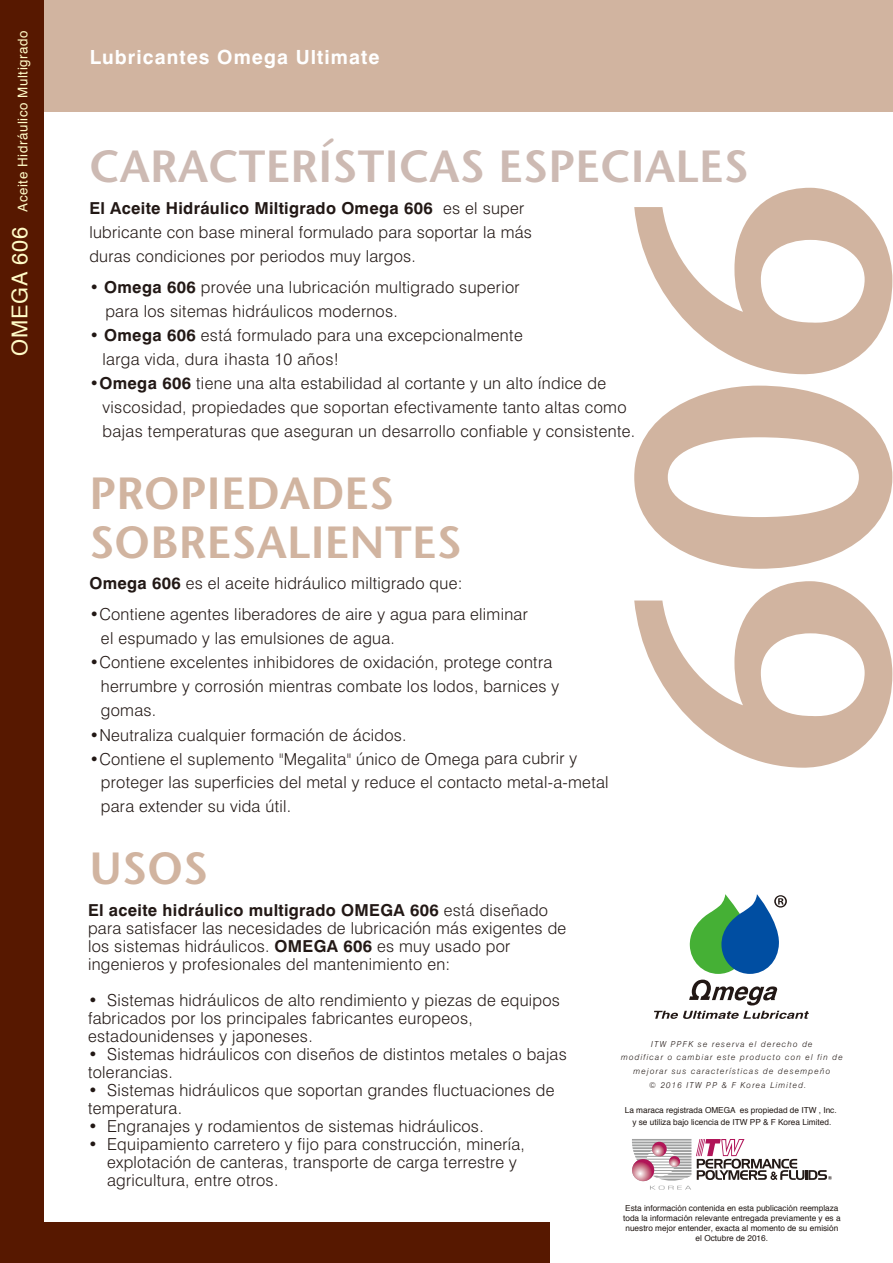
<style>
.page{position:relative;width:893px;height:1263px;background:#fff}
.page>*{position:absolute;margin:0;border:0;box-sizing:border-box;transform-origin:0 0}
.t1{font:600 356.4px "Stone Sans";color:#d1b4a0}
.t2{font:600 45px/48px "Stone Sans";letter-spacing:.005em;color:#d1b4a0}
.t3{font:600 45px "Stone Sans";letter-spacing:.005em;color:#cdbab3}
.t4{font:700 19.5px "Swiss 721 BT";letter-spacing:.055em;color:#fff}
.t5{font:300 16.5px/24px "Swiss 721 BT";letter-spacing:.015em;color:#221815}
.t6{font:13.35px "Helvetica";letter-spacing:.045em;color:#fffbc7}
.t7{font:8.25px/9.9px "Helvetica";color:#201713;text-align:center}
.t8{font:italic 300 8.25px/13.6px "Swiss 721 BT";letter-spacing:.145em;color:#201713;text-align:center}
.t9{font:italic 300 8.25px "Swiss 721 BT";letter-spacing:.145em;color:#221815}
.s1{font-size:21.9px}
.s2{font-weight:700}
.s3{color:#221815}
.s4{color:#201714}
</style>
<div class="page">
<div style="left:0;top:0;width:892px;height:111px;background:#d1b4a0"></div>
<div style="left:0;top:1222px;width:549px;height:41px;background:#571800"></div>
<div style="left:0;top:0;width:44px;height:1257px;background:#571800"></div>
<svg style="left:632px;top:1139px;width:199px;height:51px"></svg>
<svg style="left:654px;top:980px;width:155px;height:39px"></svg>
<svg style="left:689px;top:894px;width:97px;height:80px"></svg>
<p class="t6" style="left:13px;top:356px;width:327px;rotate:-90deg"><span class="s1">OMEGA 606</span> Aceite Hidráulico Multigrado</p>
<p class="t4" style="left:90px;top:46px;width:291px">Lubricantes Omega Ultimate</p>
<h2 class="t3" style="left:89px;top:139px;width:661px">CARACTERÍSTICAS ESPECIALES</h2>
<p class="t5" style="left:89px;top:196px;width:444px"><span class="s2">El Aceite Hidráulico Miltigrado Omega 606</span> es el super lubricante con base mineral formulado para soportar la más duras condiciones por periodos muy largos.</p>
<p class="t5" style="left:105px;top:275px;width:416px;text-indent:-16px">• <span class="s2">Omega 606</span> provée una lubricación multigrado superior para los sitemas hidráulicos modernos.</p>
<p class="t5" style="left:103px;top:323px;width:421px;text-indent:-13px">• <span class="s2">Omega 606</span> está formulado para una excepcionalmente larga vida, dura ¡hasta 10 años!</p>
<p class="t5" style="left:103px;top:371px;width:534px;text-indent:-13px">•<span class="s2">Omega 606</span> tiene una alta estabilidad al cortante y un alto índice de viscosidad, propiedades que soportan efectivamente tanto altas como bajas temperaturas que aseguran un desarrollo confiable y consistente.</p>
<h2 class="t2" style="left:89px;top:469px;width:374px">PROPIEDADES<br>SOBRESALIENTES</h2>
<p class="t5" style="left:89px;top:571px;width:374px"><span class="s2">Omega 606</span> es el aceite hidráulico miltigrado que:</p>
<p class="t5" style="left:101px;top:602px;width:428px;text-indent:-12px">•Contiene agentes liberadores de aire y agua para eliminar el espumado y las emulsiones de agua.</p>
<p class="t5" style="left:101px;top:650px;width:460px;text-indent:-12px">•Contiene excelentes inhibidores de oxidación, protege contra herrumbre y corrosión mientras combate los lodos, barnices y gomas.</p>
<p class="t5" style="left:89px;top:722px;width:319px">•Neutraliza cualquier formación de ácidos.</p>
<p class="t5" style="left:101px;top:746px;width:509px;text-indent:-12px">•Contiene el suplemento "Megalita" único de Omega para cubrir y proteger las superficies del metal y reduce el contacto metal-a-metal para extender su vida útil.</p>
<h2 class="t2" style="left:89px;top:844px;width:120px">USOS</h2>
<h1 class="t1" style="left:542px;top:776px;width:600px;rotate:-90deg">606</h1>
<p class="t5" style="left:88px;top:901px;width:479px;line-height:18px"><span class="s2">El aceite hidráulico multigrado OMEGA 606</span> está diseñado para satisfacer las necesidades de lubricación más exigentes de los sistemas hidráulicos. <span class="s2">OMEGA 606</span> es muy usado por ingenieros y profesionales del mantenimiento en:</p>
<p class="t5" style="left:88px;top:991px;width:473px;line-height:18px">• Sistemas hidráulicos de alto rendimiento y piezas de equipos fabricados por los principales fabricantes europeos, estadounidenses y japoneses.</p>
<p class="t5" style="left:88px;top:1045px;width:480px;line-height:18px">• Sistemas hidráulicos con diseños de distintos metales o bajas tolerancias.</p>
<p class="t5" style="left:88px;top:1081px;width:468px;line-height:18px">• Sistemas hidráulicos que soportan grandes fluctuaciones de temperatura.</p>
<p class="t5" style="left:88px;top:1114px;width:397px">• Engranajes y rodamientos de sistemas hidráulicos.</p>
<p class="t5" style="left:107px;top:1135px;width:419px;line-height:18px;text-indent:-19px">• Equipamiento carretero y fijo para construcción, minería, explotación de canteras, transporte de carga terrestre y agricultura, entre otros.</p>
<p class="t8" style="left:621px;top:1037px;width:223px"><span class="s3">ITW PPFK</span> se reserva el derecho de<br>modificar o cambiar este producto con el fin de mejorar sus características de desempeño</p>
<p class="t9" style="left:649px;top:1080px;width:159px">© 2016 ITW PP &amp; F Korea Limited.</p>
<p class="t7" style="left:624px;top:1105px;width:213px;line-height:12px">La maraca registrada OMEGA es propiedad de ITW , Inc. y se utiliza bajo licencia de <span class="s3">ITW PP &amp; F Korea Limited.</span></p>
<p class="t7" style="left:623px;top:1203px;width:219px">Esta información contenida en esta publicación reemplaza toda la información relevante entregada previamente y es a nuestro mejor entender, exacta al momento de su emisión el <span class="s4">Octubre</span> de 2016.</p>
</div>
